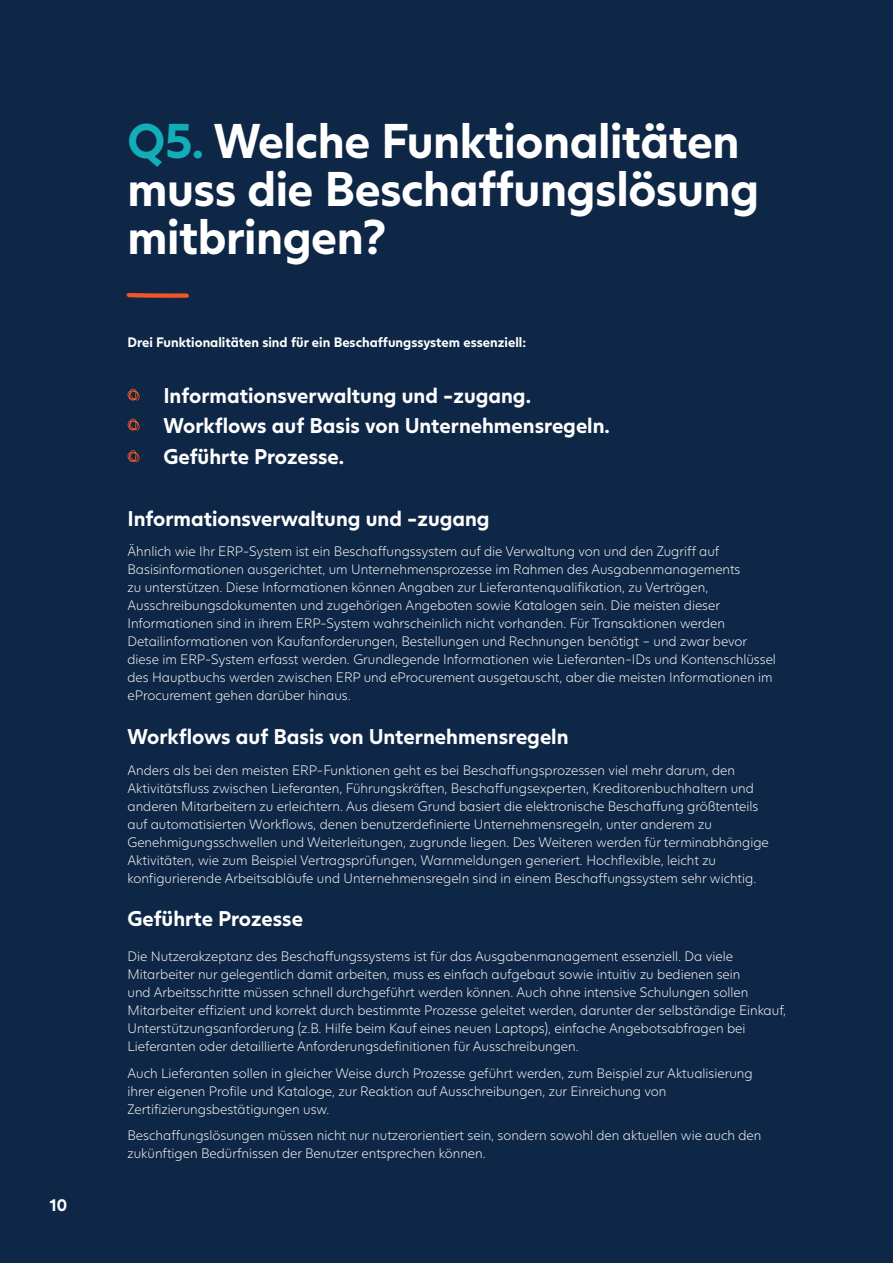
<style>
.page{position:relative;width:893px;height:1263px;background:#0f2747}
.page>*{position:absolute;margin:0;border:0;box-sizing:border-box;transform-origin:0 0}
.t1{font:700 48px/48px "Juli Sans";letter-spacing:-.01em;color:#fff}
.t2{font:700 21px/30.8px "Juli Sans";color:#fff}
.t3{font:700 16.5px "Juli Sans";color:#fff}
.t4{font:300 13.5px/18px "Juli Sans";color:#fff}
.t5{font:700 13.5px "Juli Sans";color:#fff}
.s1{color:#13adb7}
</style>
<div class="page">
<svg style="left:127px;top:293px;width:62px;height:5px"></svg>
<svg style="left:127px;top:388px;width:13px;height:13px"></svg>
<svg style="left:127px;top:418px;width:13px;height:13px"></svg>
<svg style="left:127px;top:450px;width:13px;height:12px"></svg>
<p class="t3" style="left:50px;top:1191px;width:19px">10</p>
<h1 class="t1" style="left:128px;top:111px;width:633px"><span class="s1">Q5.</span> Welche Funktionalitäten muss die Beschaffungslösung mitbringen?</h1>
<p class="t5" style="left:128px;top:331px;width:400px">Drei Funktionalitäten sind für ein Beschaffungssystem essenziell:</p>
<h2 class="t2" style="left:163px;top:377px;width:448px">Informationsverwaltung und -zugang.<br>Workflows auf Basis von Unternehmensregeln.<br>Geführte Prozesse.</h2>
<h2 class="t2" style="left:128px;top:500px;width:364px">Informationsverwaltung und -zugang</h2>
<p class="t4" style="left:128px;top:542px;width:650px">Ähnlich wie Ihr ERP-System ist ein Beschaffungssystem auf die Verwaltung von und den Zugriff auf Basisinformationen ausgerichtet, um Unternehmensprozesse im Rahmen des Ausgabenmanagements<br>zu unterstützen. Diese Informationen können Angaben zur Lieferantenqualifikation, zu Verträgen, Ausschreibungsdokumenten und zugehörigen Angeboten sowie Katalogen sein. Die meisten dieser Informationen sind in ihrem ERP-System wahrscheinlich nicht vorhanden. Für Transaktionen werden Detailinformationen von Kaufanforderungen, Bestellungen und Rechnungen benötigt – und zwar bevor diese im ERP-System erfasst werden. Grundlegende Informationen wie Lieferanten-IDs und Kontenschlüssel des Hauptbuchs werden zwischen ERP und eProcurement ausgetauscht, aber die meisten Informationen im eProcurement gehen darüber hinaus.</p>
<h2 class="t2" style="left:128px;top:718px;width:443px">Workflows auf Basis von Unternehmensregeln</h2>
<p class="t4" style="left:128px;top:760px;width:643px">Anders als bei den meisten ERP-Funktionen geht es bei Beschaffungsprozessen viel mehr darum, den Aktivitätsfluss zwischen Lieferanten, Führungskräften, Beschaffungsexperten, Kreditorenbuchhaltern und anderen Mitarbeitern zu erleichtern. Aus diesem Grund basiert die elektronische Beschaffung größtenteils auf automatisierten Workflows, denen benutzerdefinierte Unternehmensregeln, unter anderem zu Genehmigungsschwellen und Weiterleitungen, zugrunde liegen. Des Weiteren werden für terminabhängige Aktivitäten, wie zum Beispiel Vertragsprüfungen, Warnmeldungen generiert. Hochflexible, leicht zu konfigurierende Arbeitsabläufe und Unternehmensregeln sind in einem Beschaffungssystem sehr wichtig.</p>
<h2 class="t2" style="left:128px;top:901px;width:177px">Geführte Prozesse</h2>
<p class="t4" style="left:128px;top:946px;width:660px">Die Nutzerakzeptanz des Beschaffungssystems ist für das Ausgabenmanagement essenziell. Da viele Mitarbeiter nur gelegentlich damit arbeiten, muss es einfach aufgebaut sowie intuitiv zu bedienen sein<br>und Arbeitsschritte müssen schnell durchgeführt werden können. Auch ohne intensive Schulungen sollen Mitarbeiter effizient und korrekt durch bestimmte Prozesse geleitet werden, darunter der selbständige Einkauf, Unterstützungsanforderung (z.B. Hilfe beim Kauf eines neuen Laptops), einfache Angebotsabfragen bei Lieferanten oder detaillierte Anforderungsdefinitionen für Ausschreibungen.</p>
<p class="t4" style="left:128px;top:1063px;width:627px">Auch Lieferanten sollen in gleicher Weise durch Prozesse geführt werden, zum Beispiel zur Aktualisierung ihrer eigenen Profile und Kataloge, zur Reaktion auf Ausschreibungen, zur Einreichung von<br>Zertifizierungsbestätigungen usw.</p>
<p class="t4" style="left:128px;top:1125px;width:635px">Beschaffungslösungen müssen nicht nur nutzerorientiert sein, sondern sowohl den aktuellen wie auch den zukünftigen Bedürfnissen der Benutzer entsprechen können.</p>
</div>
